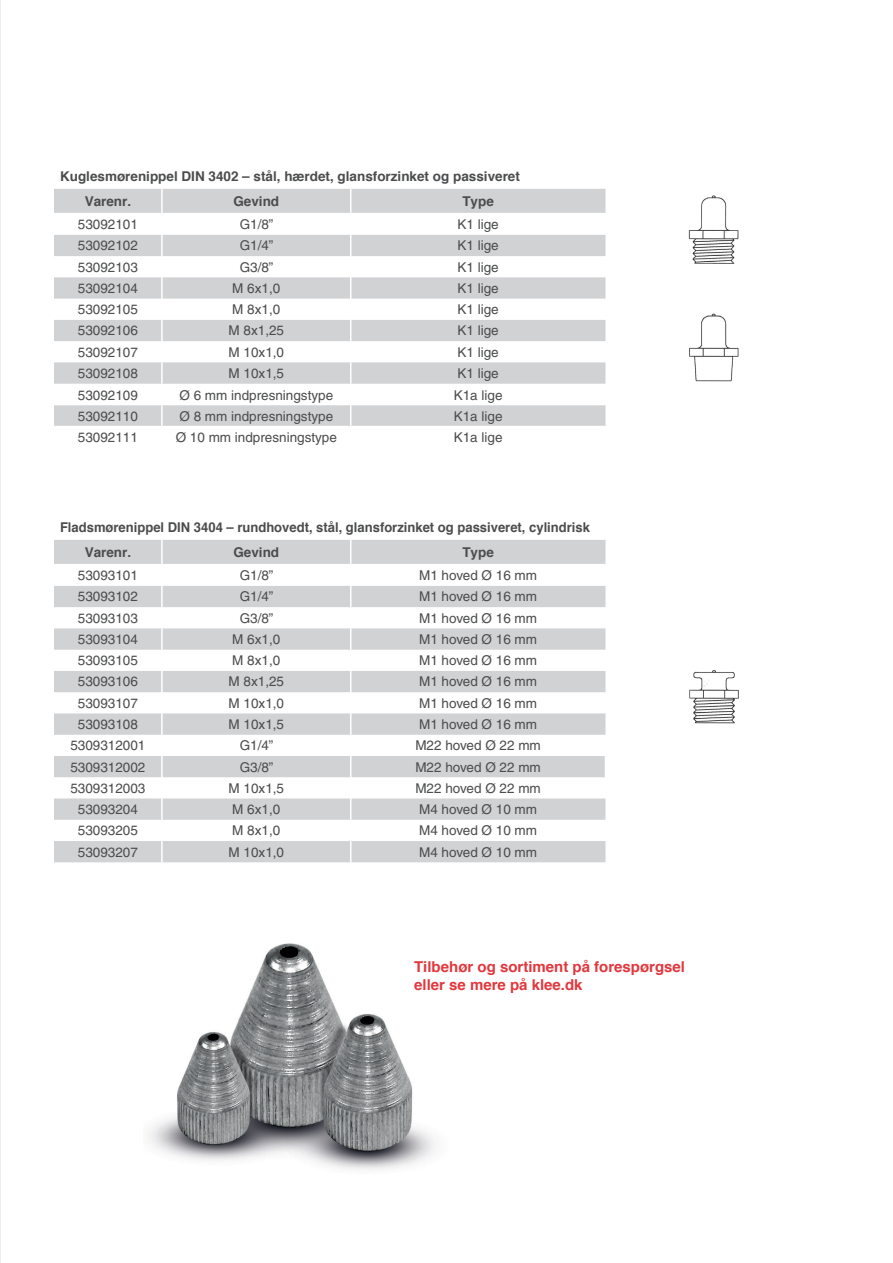
<style>
.page{position:relative;width:893px;height:1263px;background:#fff}
.page>*{position:absolute;margin:0;border:0;box-sizing:border-box;transform-origin:0 0}
.t1{font:700 15px/18px "Helvetica";color:#e1373d}
.t2{font:13.5px "Helvetica";color:#4b4c4d}
.t3{font:700 13.5px/25.5px "Helvetica";color:#4b4c4d}
</style>
<div class="page">
<img style="left:689px;top:670px;width:50px;height:54px">
<img style="left:689px;top:313px;width:50px;height:69px">
<img style="left:688px;top:195px;width:51px;height:69px">
<svg style="left:54px;top:189px;width:551px;height:237px"></svg>
<svg style="left:54px;top:540px;width:551px;height:322px;fill:#d1d2d4"></svg>
<hr style="left:161px;top:540px;width:2px;height:24px;background:#fff">
<hr style="left:54px;top:564px;width:108px;height:1px;background:#fff">
<hr style="left:162px;top:564px;width:189px;height:1px;background:#fff">
<hr style="left:351px;top:564px;width:254px;height:1px;background:#fff">
<hr style="left:161px;top:565px;width:2px;height:21px;background:#fff">
<hr style="left:161px;top:586px;width:2px;height:21px;background:#fff">
<hr style="left:161px;top:607px;width:2px;height:21px;background:#fff">
<hr style="left:161px;top:628px;width:2px;height:22px;background:#fff">
<hr style="left:161px;top:650px;width:2px;height:21px;background:#fff">
<hr style="left:161px;top:671px;width:2px;height:21px;background:#fff">
<hr style="left:161px;top:713px;width:2px;height:22px;background:#fff">
<hr style="left:161px;top:798px;width:2px;height:22px;background:#fff">
<hr style="left:161px;top:841px;width:2px;height:21px;background:#fff">
<hr style="left:161px;top:692px;width:2px;height:21px;background:#fff">
<hr style="left:161px;top:735px;width:2px;height:21px;background:#fff">
<hr style="left:161px;top:777px;width:2px;height:21px;background:#fff">
<hr style="left:161px;top:820px;width:2px;height:21px;background:#fff">
<hr style="left:161px;top:756px;width:2px;height:21px;background:#fff">
<svg style="left:350px;top:540px;width:1px;height:322px"></svg>
<img style="left:149px;top:943px;width:288px;height:228px">
<p class="t3" style="left:85px;top:163px;width:437px;text-indent:-25px">Kuglesmørenippel DIN 3402 – stål, hærdet, glansforzinket og passiveret<br>Varenr.</p>
<p class="t3" style="left:233px;top:188px;width:47px">Gevind</p>
<p class="t3" style="left:462px;top:188px;width:33px">Type</p>
<p class="t2" style="left:78px;top:216px;width:62px">53092101</p>
<p class="t2" style="left:240px;top:216px;width:35px">G1/8”</p>
<p class="t2" style="left:457px;top:216px;width:43px">K1 lige</p>
<p class="t2" style="left:78px;top:238px;width:62px">53092102</p>
<p class="t2" style="left:240px;top:238px;width:35px">G1/4”</p>
<p class="t2" style="left:457px;top:238px;width:43px">K1 lige</p>
<p class="t2" style="left:78px;top:259px;width:62px">53092103</p>
<p class="t2" style="left:240px;top:259px;width:35px">G3/8”</p>
<p class="t2" style="left:457px;top:259px;width:43px">K1 lige</p>
<p class="t2" style="left:78px;top:280px;width:62px">53092104</p>
<p class="t2" style="left:232px;top:280px;width:50px">M 6x1,0</p>
<p class="t2" style="left:457px;top:280px;width:43px">K1 lige</p>
<p class="t2" style="left:78px;top:302px;width:62px">53092105</p>
<p class="t2" style="left:232px;top:302px;width:50px">M 8x1,0</p>
<p class="t2" style="left:457px;top:302px;width:43px">K1 lige</p>
<p class="t2" style="left:78px;top:323px;width:62px">53092106</p>
<p class="t2" style="left:229px;top:323px;width:57px">M 8x1,25</p>
<p class="t2" style="left:457px;top:323px;width:43px">K1 lige</p>
<p class="t2" style="left:78px;top:344px;width:62px">53092107</p>
<p class="t2" style="left:229px;top:344px;width:57px">M 10x1,0</p>
<p class="t2" style="left:457px;top:344px;width:43px">K1 lige</p>
<p class="t2" style="left:78px;top:365px;width:62px">53092108</p>
<p class="t2" style="left:229px;top:365px;width:57px">M 10x1,5</p>
<p class="t2" style="left:457px;top:365px;width:43px">K1 lige</p>
<p class="t2" style="left:78px;top:387px;width:62px">53092109</p>
<p class="t2" style="left:179px;top:387px;width:155px">Ø 6 mm indpresningstype</p>
<p class="t2" style="left:454px;top:387px;width:50px">K1a lige</p>
<p class="t2" style="left:78px;top:408px;width:62px">53092110</p>
<p class="t2" style="left:179px;top:408px;width:155px">Ø 8 mm indpresningstype</p>
<p class="t2" style="left:454px;top:408px;width:50px">K1a lige</p>
<p class="t2" style="left:78px;top:429px;width:62px">53092111</p>
<p class="t2" style="left:176px;top:429px;width:163px">Ø 10 mm indpresningstype</p>
<p class="t2" style="left:454px;top:429px;width:50px">K1a lige</p>
<p class="t3" style="left:85px;top:514px;width:507px;text-indent:-25px">Fladsmørenippel DIN 3404 – rundhovedt, stål, glansforzinket og passiveret, cylindrisk<br>Varenr.</p>
<p class="t3" style="left:233px;top:539px;width:47px">Gevind</p>
<p class="t3" style="left:462px;top:539px;width:33px">Type</p>
<p class="t2" style="left:78px;top:567px;width:62px">53093101</p>
<p class="t2" style="left:240px;top:567px;width:35px">G1/8”</p>
<p class="t2" style="left:419px;top:567px;width:120px">M1 hoved Ø 16 mm</p>
<p class="t2" style="left:78px;top:589px;width:62px">53093102</p>
<p class="t2" style="left:240px;top:589px;width:35px">G1/4”</p>
<p class="t2" style="left:419px;top:589px;width:120px">M1 hoved Ø 16 mm</p>
<p class="t2" style="left:78px;top:610px;width:62px">53093103</p>
<p class="t2" style="left:240px;top:610px;width:35px">G3/8”</p>
<p class="t2" style="left:419px;top:610px;width:120px">M1 hoved Ø 16 mm</p>
<p class="t2" style="left:78px;top:631px;width:62px">53093104</p>
<p class="t2" style="left:232px;top:631px;width:50px">M 6x1,0</p>
<p class="t2" style="left:419px;top:631px;width:120px">M1 hoved Ø 16 mm</p>
<p class="t2" style="left:78px;top:653px;width:62px">53093105</p>
<p class="t2" style="left:232px;top:653px;width:50px">M 8x1,0</p>
<p class="t2" style="left:419px;top:653px;width:120px">M1 hoved Ø 16 mm</p>
<p class="t2" style="left:78px;top:674px;width:62px">53093106</p>
<p class="t2" style="left:229px;top:674px;width:57px">M 8x1,25</p>
<p class="t2" style="left:419px;top:674px;width:120px">M1 hoved Ø 16 mm</p>
<p class="t2" style="left:78px;top:695px;width:62px">53093107</p>
<p class="t2" style="left:229px;top:695px;width:57px">M 10x1,0</p>
<p class="t2" style="left:419px;top:695px;width:120px">M1 hoved Ø 16 mm</p>
<p class="t2" style="left:78px;top:716px;width:62px">53093108</p>
<p class="t2" style="left:229px;top:716px;width:57px">M 10x1,5</p>
<p class="t2" style="left:419px;top:716px;width:120px">M1 hoved Ø 16 mm</p>
<p class="t2" style="left:70px;top:738px;width:77px">5309312001</p>
<p class="t2" style="left:240px;top:738px;width:35px">G1/4”</p>
<p class="t2" style="left:415px;top:738px;width:127px">M22 hoved Ø 22 mm</p>
<p class="t2" style="left:70px;top:759px;width:77px">5309312002</p>
<p class="t2" style="left:240px;top:759px;width:35px">G3/8”</p>
<p class="t2" style="left:415px;top:759px;width:127px">M22 hoved Ø 22 mm</p>
<p class="t2" style="left:70px;top:780px;width:77px">5309312003</p>
<p class="t2" style="left:229px;top:780px;width:57px">M 10x1,5</p>
<p class="t2" style="left:415px;top:780px;width:127px">M22 hoved Ø 22 mm</p>
<p class="t2" style="left:78px;top:801px;width:62px">53093204</p>
<p class="t2" style="left:232px;top:801px;width:50px">M 6x1,0</p>
<p class="t2" style="left:419px;top:801px;width:120px">M4 hoved Ø 10 mm</p>
<p class="t2" style="left:78px;top:823px;width:62px">53093205</p>
<p class="t2" style="left:232px;top:823px;width:50px">M 8x1,0</p>
<p class="t2" style="left:419px;top:823px;width:120px">M4 hoved Ø 10 mm</p>
<p class="t2" style="left:78px;top:844px;width:62px">53093207</p>
<p class="t2" style="left:229px;top:844px;width:57px">M 10x1,0</p>
<p class="t2" style="left:419px;top:844px;width:120px">M4 hoved Ø 10 mm</p>
<p class="t1" style="left:414px;top:957px;width:272px">Tilbehør og sortiment på forespørgsel eller se mere på klee.dk</p>
</div>
